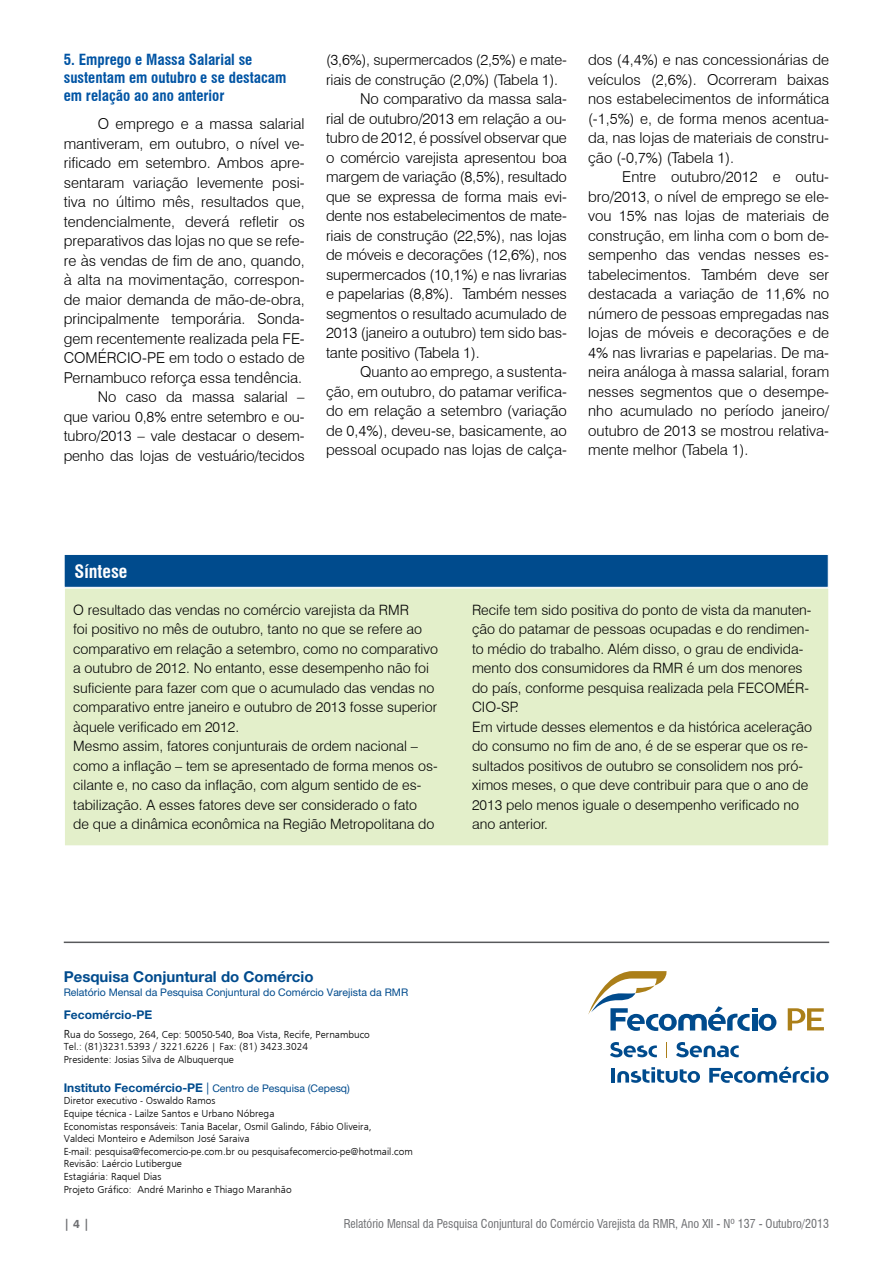
<style>
.page{position:relative;width:893px;height:1263px;background:#fff}
.page>*{position:absolute;margin:0;border:0;box-sizing:border-box;transform-origin:0 0}
.t1{font:700 condensed 18px "Swiss 721 BT";color:#fff}
.t2{font:300 15px/19.5px "Swiss 721 BT";color:#000;text-align:justify}
.t3{font:700 condensed 15px/18px "Swiss 721 BT";color:#0054a4}
.t4{font:700 15px "Helvetica Neue LT Pro";color:#004b8d}
.t5{font:300 14.85px/19.5px "Swiss 721 BT";letter-spacing:-.01em;color:#000;text-align:justify}
.t6{font:300 14.25px/19.5px "Swiss 721 BT";color:#000}
.t7{font:condensed 12px "Swiss 721 BT";color:#6d6e71}
.t8{font:700 12px "Helvetica Neue LT Pro";color:#004b8d}
.t9{font:700 12px "Swiss 721 BT";color:#6d6e71}
.t10{font:300 10.5px/12.6px "Frugal Sans";color:#000}
.t11{font:10.5px "Helvetica Neue LT Pro";color:#004b8d}
.s1{font-size:12px}
.s2{font-weight:700;font-size:12px}
</style>
<div class="page">
<div style="left:64px;top:588px;width:765px;height:258px;background:#e3efca;border:1px solid #fff"></div>
<div style="left:64px;top:554px;width:765px;height:34px;background:#004b8d;border:1px solid #fff"></div>
<hr style="left:64px;top:941px;width:765px;height:2px;background:#58595b">
<svg style="left:666px;top:1042px;width:1px;height:15px"></svg>
<svg style="left:610px;top:1042px;width:47px;height:15px"></svg>
<svg style="left:676px;top:1042px;width:63px;height:15px"></svg>
<hr style="left:611px;top:1068px;width:4px;height:14px;background:#004b8d">
<svg style="left:617px;top:1067px;width:83px;height:16px"></svg>
<svg style="left:709px;top:1066px;width:120px;height:17px"></svg>
<svg style="left:588px;top:971px;width:188px;height:60px"></svg>
<svg style="left:788px;top:1008px;width:36px;height:22px"></svg>
<p class="t3" style="left:64px;top:51px;width:224px">5. Emprego e Massa Salarial se sustentam em outubro e se destacam em relação ao ano anterior</p>
<p class="t2" style="left:64px;top:114px;width:242px;text-indent:34px">O emprego e a massa salarial mantiveram, em outubro, o nível ve&shy;rificado em setembro. Ambos apre&shy;sentaram variação levemente posi&shy;tiva no último mês, resultados que, tendencialmente, deverá refletir os preparativos das lojas no que se refe&shy;re às vendas de fim de ano, quando, à alta na movimentação, correspon&shy;de maior demanda de mão-de-obra, principalmente temporária. Sonda&shy;gem recentemente realizada pela FE-COMÉRCIO-PE em todo o estado de Pernambuco reforça essa tendência.</p>
<p class="t5" style="left:64px;top:387px;width:242px;text-indent:34px">No caso da massa salarial – que variou 0,8% entre setembro e ou&shy;tubro/2013 – vale destacar o desem&shy;penho das lojas de vestuário/tecidos</p>
<p class="t5" style="left:326px;top:50px;width:242px">(3,6%), supermercados (2,5%) e mate&shy;riais de construção (2,0%) (Tabela 1).</p>
<p class="t2" style="left:326px;top:89px;width:242px;text-indent:34px">No comparativo da massa sala&shy;rial de outubro/2013 em relação a ou&shy;tubro de 2012, é possível observar que o comércio varejista apresentou boa margem de variação (8,5%), resultado que se expressa de forma mais evi&shy;dente nos estabelecimentos de mate&shy;riais de construção (22,5%), nas lojas de móveis e decorações (12,6%), nos supermercados (10,1%) e nas livrarias e papelarias (8,8%). Também nesses segmentos o resultado acumulado de 2013 (janeiro a outubro) tem sido bas&shy;tante positivo (Tabela 1).</p>
<p class="t2" style="left:326px;top:362px;width:242px;text-indent:34px">Quanto ao emprego, a sustenta&shy;ção, em outubro, do patamar verifica&shy;do em relação a setembro (variação de 0,4%), deveu-se, basicamente, ao pessoal ocupado nas lojas de calça-</p>
<p class="t2" style="left:588px;top:50px;width:242px">dos (4,4%) e nas concessionárias de veículos (2,6%). Ocorreram baixas nos estabelecimentos de informática (-1,5%) e, de forma menos acentua&shy;da, nas lojas de materiais de constru&shy;ção (-0,7%) (Tabela 1).</p>
<p class="t2" style="left:588px;top:167px;width:242px;text-indent:34px">Entre outubro/2012 e outu&shy;bro/2013, o nível de emprego se ele&shy;vou 15% nas lojas de materiais de construção, em linha com o bom de&shy;sempenho das vendas nesses es&shy;tabelecimentos. Também deve ser destacada a variação de 11,6% no número de pessoas empregadas nas lojas de móveis e decorações e de 4% nas livrarias e papelarias. De ma&shy;neira análoga à massa salarial, foram nesses segmentos que o desempe&shy;nho acumulado no período janeiro/ outubro de 2013 se mostrou relativa&shy;mente melhor (Tabela 1).</p>
<p class="t1" style="left:75px;top:560px;width:54px">Síntese</p>
<p class="t6" style="left:73px;top:600px;width:366px">O resultado das vendas no comércio varejista da RMR<br>foi positivo no mês de outubro, tanto no que se refere ao comparativo em relação a setembro, como no comparativo a outubro de 2012. No entanto, esse desempenho não foi suficiente para fazer com que o acumulado das vendas no comparativo entre janeiro e outubro de 2013 fosse superior àquele verificado em 2012.<br>Mesmo assim, fatores conjunturais de ordem nacional – como a inflação – tem se apresentado de forma menos os&shy;cilante e, no caso da inflação, com algum sentido de es&shy;tabilização. A esses fatores deve ser considerado o fato<br>de que a dinâmica econômica na Região Metropolitana do</p>
<p class="t6" style="left:472px;top:600px;width:341px">Recife tem sido positiva do ponto de vista da manuten&shy;ção do patamar de pessoas ocupadas e do rendimen&shy;to médio do trabalho. Além disso, o grau de endivida&shy;mento dos consumidores da RMR é um dos menores do país, conforme pesquisa realizada pela FECOMÉR-CIO-SP.<br>Em virtude desses elementos e da histórica aceleração do consumo no fim de ano, é de se esperar que os re&shy;sultados positivos de outubro se consolidem nos pró&shy;ximos meses, o que deve contribuir para que o ano de 2013 pelo menos iguale o desempenho verificado no ano anterior.</p>
<p class="t4" style="left:64px;top:967px;width:251px">Pesquisa Conjuntural do Comércio</p>
<p class="t11" style="left:64px;top:986px;width:346px">Relatório Mensal da Pesquisa Conjuntural do Comércio Varejista da RMR</p>
<p class="t8" style="left:64px;top:1007px;width:90px">Fecomércio-PE</p>
<p class="t10" style="left:64px;top:1028px;width:308px"><span class="s1">R</span>ua do Sossego, 264, Cep: 50050-540, Boa Vista, Recife, Pernambuco<br>Tel.: (81)3231.5393 / 3221.6226 | Fax: (81) 3423.3024<br>Presidente: Josias Silva de Albuquerque</p>
<p class="t11" style="left:64px;top:1082px;width:288px"><span class="s2">Instituto Fecomércio-PE</span> <span class="s1">|</span> Centro de Pesquisa (Cepesq)</p>
<p class="t10" style="left:64px;top:1094px;width:350px">Diretor executivo - Oswaldo Ramos<br>Equipe técnica - Lailze Santos e Urbano Nóbrega<br>Economistas responsáveis: Tania Bacelar, Osmil Galindo, Fábio Oliveira,<br>Valdeci Monteiro e Ademilson José Saraiva<br>E-mail: pesquisa@fecomercio-pe.com.br ou pesquisafecomercio-pe@hotmail.com Revisão: Laércio Lutibergue<br>Estagiária: Raquel Dias<br>Projeto Gráfico: André Marinho e Thiago Maranhão</p>
<p class="t9" style="left:64px;top:1216px;width:27px">| 4 |</p>
<p class="t7" style="left:344px;top:1216px;width:487px">Relatório Mensal da Pesquisa Conjuntural do Comércio Varejista da RMR, Ano XII - Nº 137 - Outubro/2013</p>
</div>
